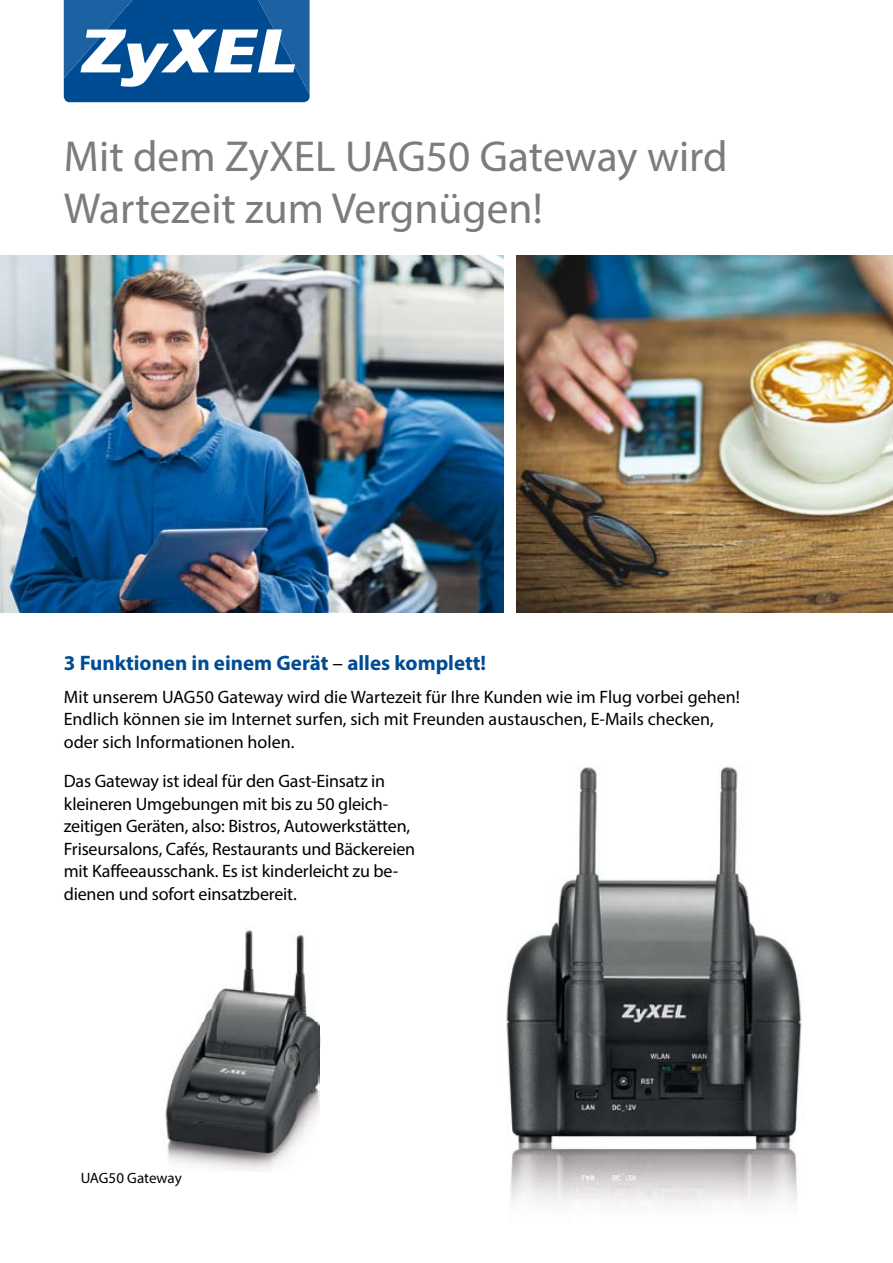
<style>
.page{position:relative;width:893px;height:1263px;background:#fff}
.page>*{position:absolute;margin:0;border:0;box-sizing:border-box;transform-origin:0 0}
.t1{font:43.5px/52.2px "Myriad Pro";color:#7b7c7e}
.t2{font:700 21px "Myriad Pro";color:#004c93}
.t3{font:18px/22.5px "Myriad Pro";letter-spacing:-.01em;color:#000}
.t4{font:15px "Myriad Pro";letter-spacing:-.005em;color:#000}
.s1{font-weight:400;color:#000}
</style>
<div class="page">
<img style="left:0;top:255px;width:504px;height:357px">
<img style="left:517px;top:255px;width:376px;height:357px">
<svg style="left:64px;top:0;width:246px;height:102px"></svg>
<img style="left:165px;top:930px;width:156px;height:241px">
<img style="left:506px;top:766px;width:296px;height:439px">
<h1 class="t1" style="left:64px;top:130px;width:665px">Mit dem ZyXEL UAG50 Gateway wird<br>Wartezeit zum Vergnügen!</h1>
<p class="t2" style="left:64px;top:649px;width:424px">3 Funktionen in einem Gerät <span class="s1">–</span> alles komplett!</p>
<p class="t3" style="left:64px;top:685px;width:678px">Mit unserem UAG50 Gateway wird die Wartezeit für Ihre Kunden wie im Flug vorbei gehen!<br>Endlich können sie im Internet surfen, sich mit Freunden austauschen, E-Mails checken, oder sich Informationen holen.</p>
<p class="t3" style="left:64px;top:769px;width:353px">Das Gateway ist ideal für den Gast-Einsatz in kleineren Umgebungen mit bis zu 50 gleich&shy;zeitigen Geräten, also: Bistros, Autowerkstätten, Friseursalons, Cafés, Restaurants und Bäckereien mit Kaffeeausschank. Es ist kinderleicht zu be&shy;dienen und sofort einsatzbereit.</p>
<p class="t4" style="left:81px;top:1168px;width:102px">UAG50 Gateway</p>
</div>
